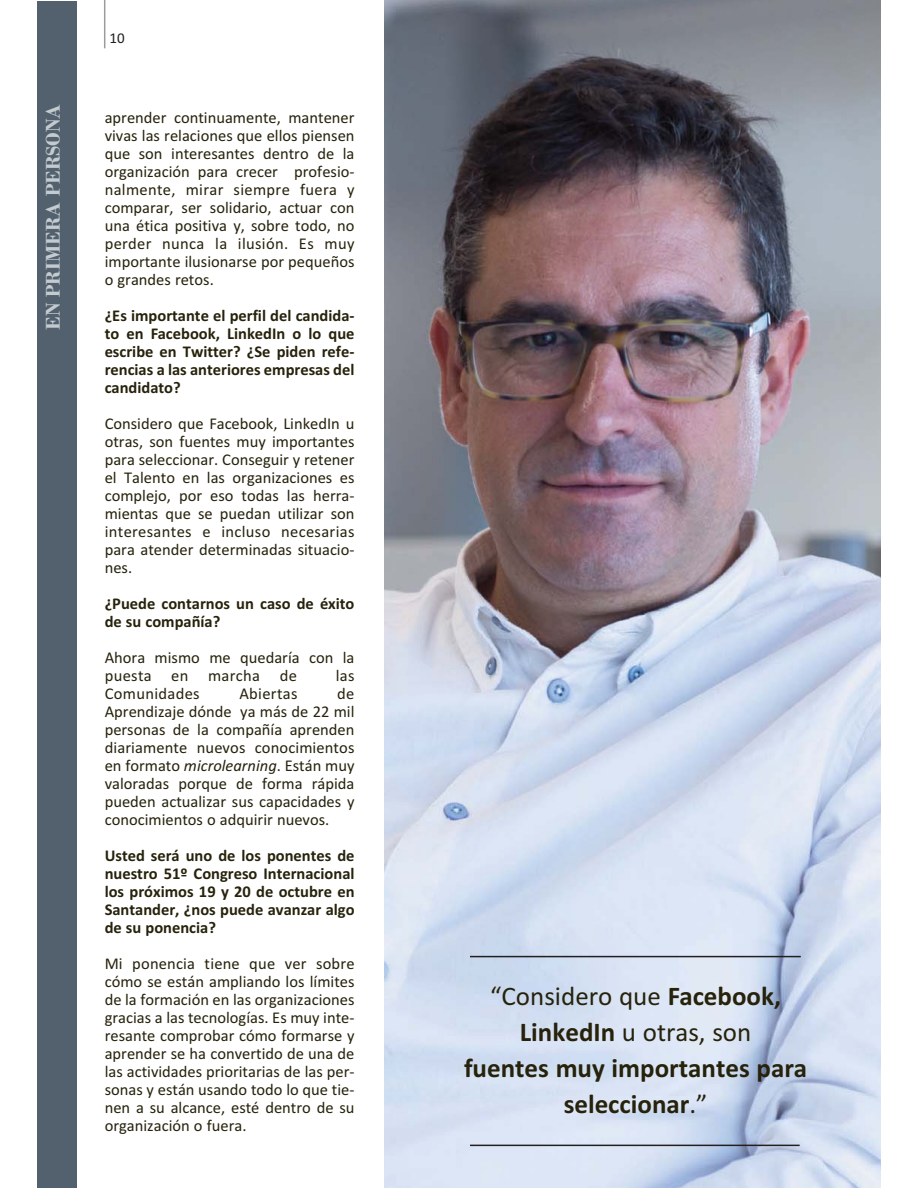
<style>
.page{position:relative;width:918px;height:1188px;background:#fff}
.page>*{position:absolute;margin:0;border:0;box-sizing:border-box;transform-origin:0 0}
.t1{font:700 27px/36px "Calibri";color:#26220b;text-align:center}
.t2{font:700 21px "Bodoni";color:#c4cbd0}
.t3{font:16.5px/18px "Calibri";color:#26220b;text-align:justify}
.t4{font:700 16.5px/18px "Calibri";color:#26220b;text-align:justify}
.t5{font:16.5px "Calibri";letter-spacing:.02em;color:#26220b}
.t6{font:15px "Calibri";color:#231f20}
.s1{font-style:italic}
.s2{font-weight:400}
</style>
<div class="page">
<hr style="left:104px;top:1px;width:1px;height:47px;background:#999b9e">
<div style="left:37px;top:1px;width:39px;height:1186px;background:#53616f"></div>
<img style="left:385px;top:1px;width:496px;height:1186px">
<hr style="left:470px;top:956px;width:331px;height:1px;background:#231f20">
<hr style="left:470px;top:1145px;width:330px;height:1px;background:#231f20">
<p class="t2" style="left:40px;top:330px;width:227px;rotate:-90deg">EN PRIMERA PERSONA</p>
<p class="t6" style="left:109px;top:33px;width:17px">10</p>
<p class="t3" style="left:105px;top:110px;width:251px">aprender continuamente, mantener vivas las relaciones que ellos piensen que son interesantes dentro de la organización para crecer profesio‐ nalmente, mirar siempre fuera y comparar, ser solidario, actuar con una ética positiva y, sobre todo, no perder nunca la ilusión. Es muy importante ilusionarse por pequeños o grandes retos.</p>
<p class="t4" style="left:105px;top:308px;width:251px">¿Es importante el perfil del candida‐ to en Facebook, LinkedIn o lo que escribe en Twitter? ¿Se piden refe‐ rencias a las anteriores empresas del candidato?</p>
<p class="t3" style="left:105px;top:416px;width:251px">Considero que Facebook, LinkedIn u otras, son fuentes muy importantes para seleccionar. Conseguir y retener el Talento en las organizaciones es complejo, por eso todas las herra‐ mientas que se puedan utilizar son interesantes e incluso necesarias para atender determinadas situacio‐ nes.</p>
<p class="t4" style="left:105px;top:596px;width:251px">¿Puede contarnos un caso de éxito de su compañía?</p>
<p class="t3" style="left:105px;top:650px;width:251px">Ahora mismo me quedaría con la puesta en marcha de</p>
<p class="t3" style="left:336px;top:668px;width:20px">las</p>
<p class="t5" style="left:105px;top:688px;width:97px">Comunidades</p>
<p class="t5" style="left:239px;top:688px;width:60px">Abiertas</p>
<p class="t3" style="left:105px;top:686px;width:251px;text-indent:233px">de Aprendizaje dónde ya más de 22 mil personas de la compañía aprenden diariamente nuevos conocimientos en formato <span class="s1">microlearning</span>. Están muy valoradas porque de forma rápida pueden actualizar sus capacidades y conocimientos o adquirir nuevos.</p>
<p class="t4" style="left:105px;top:848px;width:251px">Usted será uno de los ponentes de nuestro 51º Congreso Internacional los próximos 19 y 20 de octubre en Santander, ¿nos puede avanzar algo de su ponencia?</p>
<p class="t3" style="left:105px;top:956px;width:251px">Mi ponencia tiene que ver sobre cómo se están ampliando los límites de la formación en las organizaciones gracias a las tecnologías. Es muy inte‐ resante comprobar cómo formarse y aprender se ha convertido de una de las actividades prioritarias de las per‐ sonas y están usando todo lo que tie‐ nen a su alcance, esté dentro de su organización o fuera.</p>
<h1 class="t1" style="left:464px;top:981px;width:345px"><span class="s2">“Considero que</span> Facebook,<br>LinkedIn <span class="s2">u otras, son<br></span>fuentes muy importantes para seleccionar<span class="s2">.”</span></h1>
</div>
